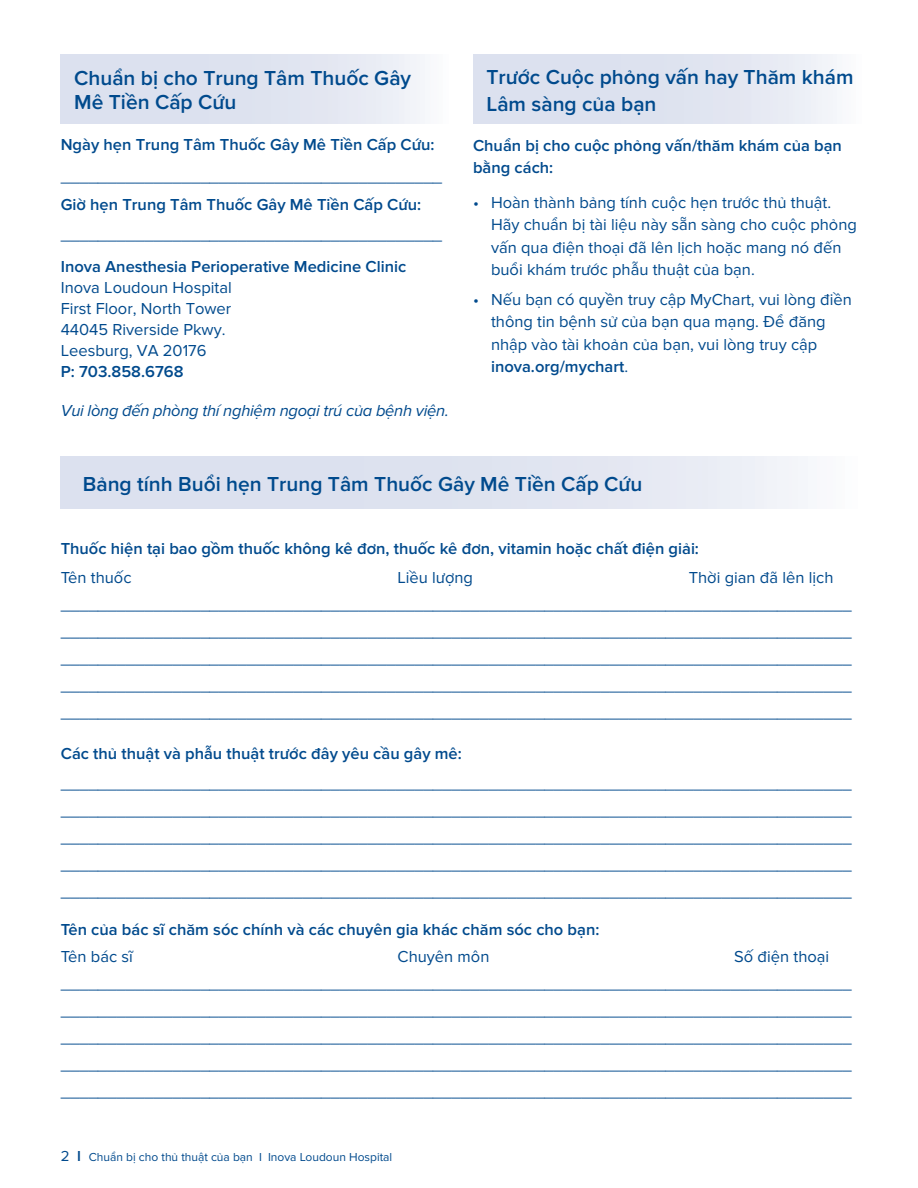
<style>
.page{position:relative;width:918px;height:1188px;background:#fff}
.page>*{position:absolute;margin:0;border:0;box-sizing:border-box;transform-origin:0 0}
.t1{font:600 21px/24px "Proxima Nova";color:#004a8d}
.t2{font:16.5px/27px "Proxima Nova";color:#004a8d}
.t3{font:600 16.5px/22.5px "Proxima Nova";color:#004a8d}
.t4{font:italic 16.5px "Proxima Nova";letter-spacing:-.015em;color:#004a8d}
.t5{font:12px "Proxima Nova";color:#004a8d}
.s1{font-weight:600}
.s2{font-size:15px}
.s3{font-weight:600;font-size:15px}
</style>
<div class="page">
<div style="left:61px;top:457px;width:796px;height:52px;background:linear-gradient(to right,#d5dbec,#eff2f7)"></div>
<div style="left:61px;top:54px;width:388px;height:69px;background:linear-gradient(to right,#d5dbec,#eff2f7)"></div>
<div style="left:473px;top:54px;width:388px;height:69px;background:linear-gradient(to right,#d5dbec,#eff1f7)"></div>
<p class="t1" style="left:74px;top:66px;width:338px">Chuẩn bị cho Trung Tâm Thuốc Gây<br>Mê Tiền Cấp Cứu</p>
<p class="t3" style="left:61px;top:133px;width:375px">Ngày hẹn Trung Tâm Thuốc Gây Mê Tiền Cấp Cứu:</p>
<p class="t2" style="left:61px;top:164px;width:383px">_________________________________________</p>
<p class="t3" style="left:61px;top:194px;width:362px">Giờ hẹn Trung Tâm Thuốc Gây Mê Tiền Cấp Cứu:</p>
<p class="t2" style="left:61px;top:222px;width:383px">_________________________________________</p>
<p class="t3" style="left:61px;top:255px;width:347px">Inova Anesthesia Perioperative Medicine Clinic</p>
<p class="t2" style="left:61px;top:277px;width:173px;line-height:21px">Inova Loudoun Hospital<br>First Floor, North Tower<br>44045 Riverside Pkwy.<br>Leesburg, VA 20176</p>
<p class="t3" style="left:61px;top:360px;width:124px">P: 703.858.6768</p>
<p class="t4" style="left:61px;top:401px;width:390px">Vui lòng đến phòng thí nghiệm ngoại trú của bệnh viện.</p>
<p class="t1" style="left:487px;top:64px;width:369px;line-height:27px">Trước Cuộc phỏng vấn hay Thăm khám<br>Lâm sàng của bạn</p>
<p class="t3" style="left:473px;top:134px;width:370px">Chuẩn bị cho cuộc phỏng vấn/thăm khám của bạn bằng cách:</p>
<p class="t2" style="left:491px;top:191px;width:367px;line-height:22.5px;text-indent:-18px">• Hoàn thành bảng tính cuộc hẹn trước thủ thuật.<br>Hãy chuẩn bị tài liệu này sẵn sàng cho cuộc phỏng vấn qua điện thoại đã lên lịch hoặc mang nó đến buổi khám trước phẫu thuật của bạn.</p>
<p class="t2" style="left:491px;top:288px;width:362px;line-height:22.5px;text-indent:-18px">• Nếu bạn có quyền truy cập MyChart, vui lòng điền thông tin bệnh sử của bạn qua mạng. Để đăng nhập vào tài khoản của bạn, vui lòng truy cập <span class="s1">inova.org/mychart</span>.</p>
<p class="t1" style="left:83px;top:473px;width:561px">Bảng tính Buổi hẹn Trung Tâm Thuốc Gây Mê Tiền Cấp Cứu</p>
<p class="t3" style="left:61px;top:538px;width:640px">Thuốc hiện tại bao gồm thuốc không kê đơn, thuốc kê đơn, vitamin hoặc chất điện giải:</p>
<p class="t2" style="left:61px;top:564px;width:72px">Tên thuốc</p>
<p class="t2" style="left:398px;top:564px;width:77px">Liều lượng</p>
<p class="t2" style="left:61px;top:564px;width:793px;text-indent:628px">Thời gian đã lên lịch _____________________________________________________________________________________ _____________________________________________________________________________________ _____________________________________________________________________________________ _____________________________________________________________________________________ _____________________________________________________________________________________</p>
<p class="t3" style="left:61px;top:742px;width:403px">Các thủ thuật và phẫu thuật trước đây yêu cầu gây mê:</p>
<p class="t2" style="left:61px;top:770px;width:793px;text-align:justify">_____________________________________________________________________________________ _____________________________________________________________________________________ _____________________________________________________________________________________ _____________________________________________________________________________________ _____________________________________________________________________________________</p>
<p class="t3" style="left:61px;top:919px;width:540px">Tên của bác sĩ chăm sóc chính và các chuyên gia khác chăm sóc cho bạn:</p>
<p class="t2" style="left:61px;top:943px;width:74px">Tên bác sĩ</p>
<p class="t2" style="left:398px;top:943px;width:93px">Chuyên môn</p>
<p class="t2" style="left:61px;top:943px;width:793px;text-indent:674px">Số điện thoại _____________________________________________________________________________________ _____________________________________________________________________________________ _____________________________________________________________________________________ _____________________________________________________________________________________ _____________________________________________________________________________________</p>
<p class="t5" style="left:61px;top:1150px;width:333px"><span class="s2">2</span> <span class="s3">I</span> Chuẩn bị cho thủ thuật của bạn I Inova Loudoun Hospital</p>
</div>
